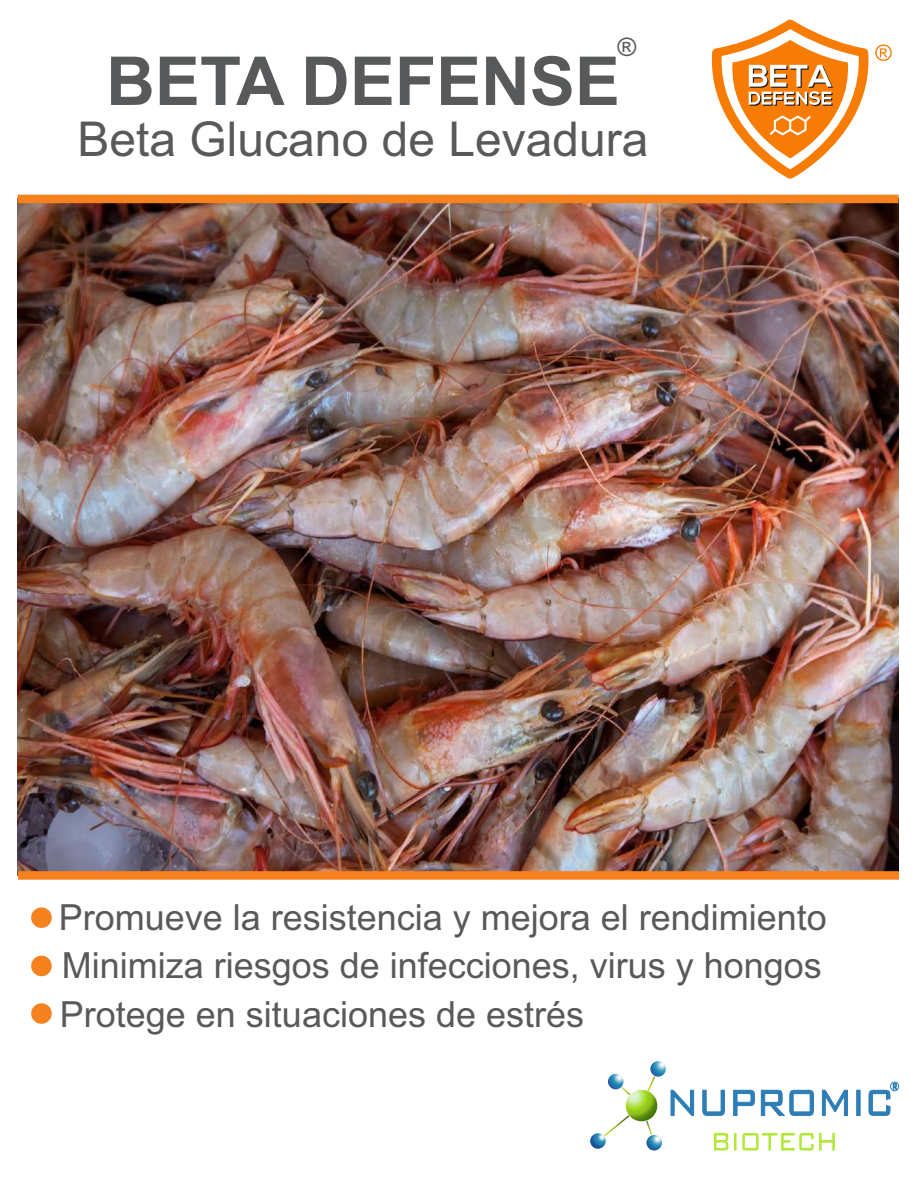
<style>
.page{position:relative;width:918px;height:1188px;background:#fff}
.page>*{position:absolute;margin:0;border:0;box-sizing:border-box;transform-origin:0 0}
.t1{font:82.8px "Arial";color:#f5821f}
.t2{font:700 67.5px "Arial";color:#58595b}
.t3{font:48px "Arial";color:#58595b}
.t4{font:36px/48.4px "Arial";color:#58595b}
.t5{font:25.5px "Arial";color:#58595b}
</style>
<div class="page">
<svg style="left:711px;top:19px;width:181px;height:160px"></svg>
<svg style="left:714px;top:1133px;width:121px;height:18px"></svg>
<svg style="left:650px;top:1061px;width:16px;height:16px"></svg>
<svg style="left:608px;top:1074px;width:15px;height:15px"></svg>
<svg style="left:590px;top:1133px;width:16px;height:16px"></svg>
<svg style="left:646px;top:1135px;width:16px;height:16px"></svg>
<svg style="left:626px;top:1090px;width:31px;height:31px"></svg>
<svg style="left:604px;top:1115px;width:25px;height:21px"></svg>
<svg style="left:646px;top:1121px;width:6px;height:14px"></svg>
<svg style="left:648px;top:1076px;width:7px;height:15px"></svg>
<svg style="left:621px;top:1087px;width:9px;height:8px"></svg>
<div style="left:890px;top:1082px;width:9px;height:9px;border:1px solid #2d7eb6;border-radius:50%"></div>
<svg style="left:671px;top:1083px;width:226px;height:33px"></svg>
<img style="left:18px;top:203px;width:881px;height:668px">
<div style="left:18px;top:195px;width:881px;height:8px;background:#f5821f"></div>
<div style="left:18px;top:871px;width:881px;height:9px;background:#f5821f"></div>
<p class="t5" style="left:618px;top:37px;width:20px">®</p>
<h2 class="t2" style="left:106px;top:56px;width:515px">BETA DEFENSE</h2>
<h3 class="t3" style="left:78px;top:121px;width:573px">Beta Glucano de Levadura</h3>
<h1 class="t1" style="left:27px;top:886px;width:30px">•</h1>
<h1 class="t1" style="left:27px;top:935px;width:30px">•</h1>
<h1 class="t1" style="left:27px;top:982px;width:30px">•</h1>
<p class="t4" style="left:59px;top:896px;width:770px">Promueve la resistencia y mejora el rendimiento<br>Minimiza riesgos de infecciones, virus y hongos<br>Protege en situaciones de estrés</p>
</div>
